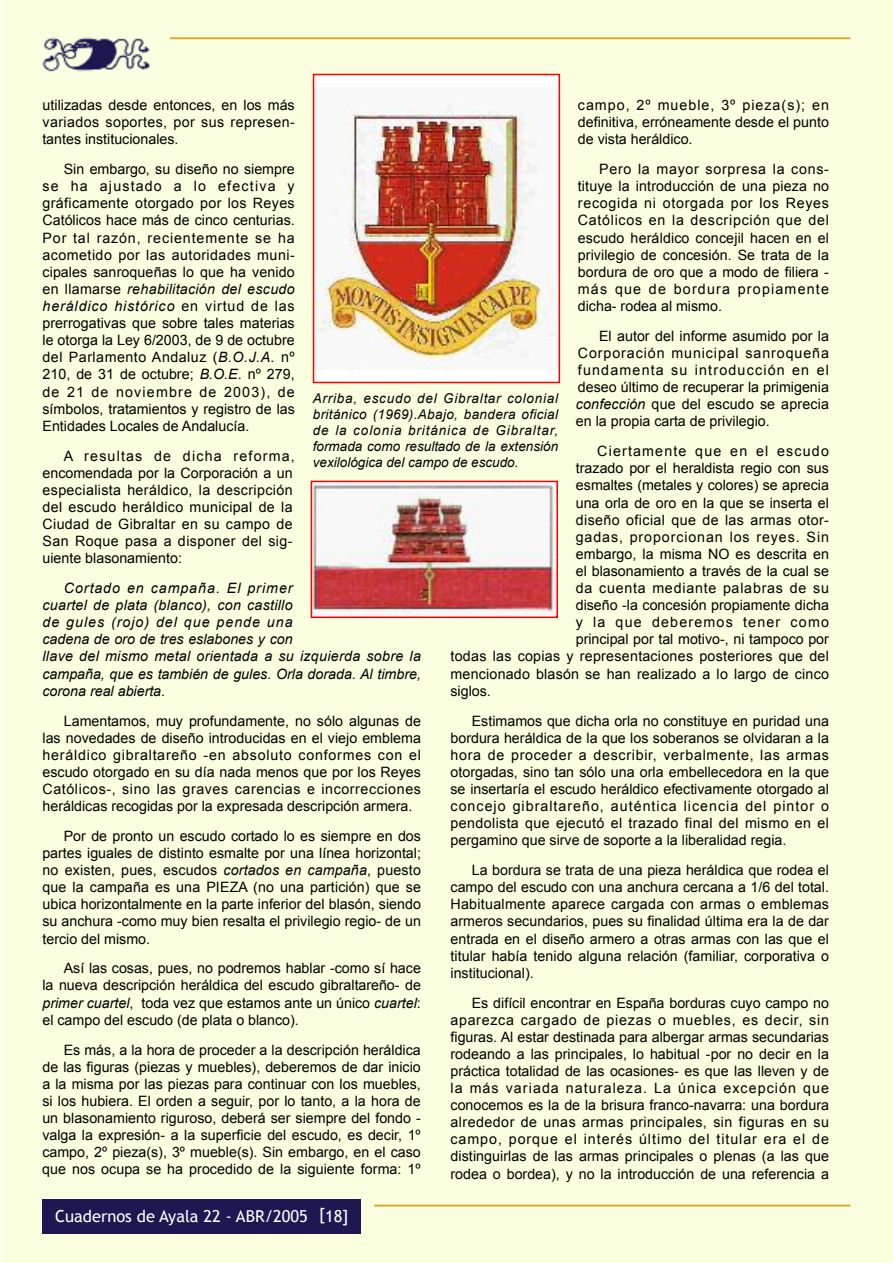
<style>
.page{position:relative;width:893px;height:1263px;background:#fff}
.page>*{position:absolute;margin:0;border:0;box-sizing:border-box;transform-origin:0 0}
.t1{font:16.5px "Trebuchet MS";color:#fff}
.t2{font:14.25px/17.1px "Arial";color:#000;text-align:justify}
.t3{font:italic 14.25px/17.1px "Arial";letter-spacing:.02em;color:#000}
.t4{font:14.25px/17.1px "Arial";letter-spacing:.025em;color:#000}
.t5{font:14.25px "Arial";letter-spacing:.085em;color:#000}
.t6{font:14.25px "Arial";letter-spacing:.02em;color:#000}
.t7{font:14.25px "Arial";letter-spacing:.03em;color:#000}
.t8{font:14.25px "Arial";letter-spacing:.065em;color:#000}
.t9{font:14.25px "Arial";letter-spacing:.055em;color:#000}
.t10{font:italic 13.5px/16.2px "Arial";color:#000;text-align:justify}
.s1{font-style:italic}
.s2{font-style:normal}
</style>
<div class="page">
<div style="left:2px;top:0;width:891px;height:1262px;background:#faffe0"></div>
<div style="left:43px;top:1199px;width:318px;height:34px;background:#1d1851"></div>
<hr style="left:374px;top:1204px;width:476px;height:2px;background:#d8a925">
<hr style="left:170px;top:37px;width:680px;height:2px;background:#d8a925">
<img style="left:42px;top:37px;width:108px;height:35px">
<div style="left:314px;top:75px;width:245px;height:307px;background:#fff"></div>
<img style="left:316px;top:106px;width:239px;height:263px">
<div style="left:313px;top:74px;width:247px;height:309px;border:2px solid #f00"></div>
<img style="left:314px;top:484px;width:241px;height:131px">
<div style="left:311px;top:481px;width:247px;height:137px;border:2px solid #f00"></div>
<p class="t2" style="left:578px;top:97px;width:253px">campo, 2º mueble, 3º pieza(s); en definitiva, erróneamente desde el punto de vista heráldico.</p>
<p class="t2" style="left:578px;top:161px;width:253px;text-indent:21px">Pero la mayor sorpresa la cons&shy;tituye la introducción de una pieza no recogida ni otorgada por los Reyes Católicos en la descripción que del escudo heráldico concejil hacen en el privilegio de concesión. Se trata de la bordura de oro que a modo de filiera - más que de bordura propiamente dicha- rodea al mismo.</p>
<p class="t2" style="left:576px;top:327px;width:255px;text-indent:23px">El autor del informe asumido por la Corporación municipal sanroqueña fundamenta su introducción en el deseo último de recuperar la primigenia <span class="s1">confección</span> que del escudo se aprecia en la propia carta de privilegio.</p>
<p class="t5" style="left:597px;top:443px;width:233px">Ciertamente que en el escudo</p>
<p class="t2" style="left:576px;top:460px;width:255px">trazado por el heraldista regio con sus</p>
<p class="t2" style="left:576px;top:477px;width:255px">esmaltes (metales y colores) se aprecia</p>
<p class="t2" style="left:576px;top:494px;width:255px">una orla de oro en la que se inserta el</p>
<p class="t7" style="left:576px;top:512px;width:255px">diseño oficial que de las armas otor-</p>
<p class="t8" style="left:576px;top:529px;width:255px">gadas, proporcionan los reyes. Sin</p>
<p class="t2" style="left:576px;top:545px;width:255px">embargo, la misma NO es descrita en</p>
<p class="t2" style="left:576px;top:562px;width:255px">el blasonamiento a través de la cual se</p>
<p class="t9" style="left:576px;top:580px;width:255px">da cuenta mediante palabras de su</p>
<p class="t2" style="left:576px;top:597px;width:255px">diseño -la concesión propiamente dicha</p>
<p class="t5" style="left:576px;top:614px;width:255px">y la que deberemos tener como</p>
<p class="t2" style="left:576px;top:631px;width:255px">principal por tal motivo-, ni tampoco por</p>
<p class="t6" style="left:450px;top:648px;width:380px">todas las copias y representaciones posteriores que del</p>
<p class="t2" style="left:450px;top:665px;width:380px">mencionado blasón se han realizado a lo largo de cinco</p>
<p class="t2" style="left:450px;top:682px;width:42px">siglos.</p>
<p class="t2" style="left:450px;top:712px;width:380px;text-indent:21px">Estimamos que dicha orla no constituye en puridad una bordura heráldica de la que los soberanos se olvidaran a la hora de proceder a describir, verbalmente, las armas otorgadas, sino tan sólo una orla embellecedora en la que se insertaría el escudo heráldico efectivamente otorgado al concejo gibraltareño, auténtica licencia del pintor o pendolista que ejecutó el trazado final del mismo en el pergamino que sirve de soporte a la liberalidad regia.</p>
<p class="t2" style="left:450px;top:861px;width:380px;text-indent:21px">La bordura se trata de una pieza heráldica que rodea el campo del escudo con una anchura cercana a 1/6 del total.<br>Habitualmente aparece cargada con armas o emblemas armeros secundarios, pues su finalidad última era la de dar entrada en el diseño armero a otras armas con las que el titular había tenido alguna relación (familiar, corporativa o institucional).</p>
<p class="t2" style="left:451px;top:994px;width:380px;text-indent:21px">Es difícil encontrar en España borduras cuyo campo no aparezca cargado de piezas o muebles, es decir, sin figuras. Al estar destinada para albergar armas secundarias rodeando a las principales, lo habitual -por no decir en la práctica totalidad de las ocasiones- es que las lleven y de la más variada naturaleza. La única excepción que conocemos es la de la brisura franco-navarra: una bordura alrededor de unas armas principales, sin figuras en su campo, porque el interés último del titular era el de distinguirlas de las armas principales o plenas (a las que rodea o bordea), y no la introducción de una referencia a</p>
<p class="t2" style="left:43px;top:97px;width:254px">utilizadas desde entonces, en los más variados soportes, por sus represen&shy;tantes institucionales.</p>
<p class="t2" style="left:43px;top:161px;width:254px;text-indent:21px">Sin embargo, su diseño no siempre se ha ajustado a lo efectiva y gráficamente otorgado por los Reyes Católicos hace más de cinco centurias.<br>Por tal razón, recientemente se ha acometido por las autoridades muni&shy;cipales sanroqueñas lo que ha venido en llamarse <span class="s1">rehabilitación del escudo heráldico histórico</span> en virtud de las prerrogativas que sobre tales materias le otorga la Ley 6/2003, de 9 de octubre del Parlamento Andaluz (<span class="s1">B.O.J.A.</span> nº 210, de 31 de octubre; <span class="s1">B.O.E</span>. nº 279, de 21 de noviembre de 2003), de símbolos, tratamientos y registro de las Entidades Locales de Andalucía.</p>
<p class="t4" style="left:43px;top:447px;width:254px;text-indent:21px">A resultas de dicha reforma, encomendada por la Corporación a un especialista heráldico, la descripción del escudo heráldico municipal de la Ciudad de Gibraltar en su campo de San Roque pasa a disponer del sig&shy;uiente blasonamiento:</p>
<p class="t3" style="left:43px;top:579px;width:380px;text-indent:21px">Cortado en campaña. El primer<br>cuartel de plata (blanco), con castillo<br>de gules (rojo) del que pende una<br>cadena de oro de tres eslabones y con<br>llave del mismo metal orientada a su izquierda sobre la campaña, que es también de gules. Orla dorada. Al timbre, corona real abierta<span class="s2">.</span></p>
<p class="t2" style="left:43px;top:712px;width:380px;text-indent:21px">Lamentamos, muy profundamente, no sólo algunas de las novedades de diseño introducidas en el viejo emblema heráldico gibraltareño -en absoluto conformes con el escudo otorgado en su día nada menos que por los Reyes Católicos-, sino las graves carencias e incorrecciones heráldicas recogidas por la expresada descripción armera.</p>
<p class="t2" style="left:43px;top:827px;width:380px;text-indent:21px">Por de pronto un escudo cortado lo es siempre en dos partes iguales de distinto esmalte por una línea horizontal; no existen, pues, escudos <span class="s1">cortados en campaña</span>, puesto que la campaña es una PIEZA (no una partición) que se ubica horizontalmente en la parte inferior del blasón, siendo su anchura -como muy bien resalta el privilegio regio- de un tercio del mismo.</p>
<p class="t2" style="left:42px;top:960px;width:380px;text-indent:21px">Así las cosas, pues, no podremos hablar -como sí hace la nueva descripción heráldica del escudo gibraltareño- de <span class="s1">primer cuartel</span>, toda vez que estamos ante un único <span class="s1">cuartel</span>: el campo del escudo (de plata o blanco).</p>
<p class="t2" style="left:42px;top:1041px;width:380px;text-indent:21px">Es más, a la hora de proceder a la descripción heráldica de las figuras (piezas y muebles), deberemos de dar inicio a la misma por las piezas para continuar con los muebles, si los hubiera. El orden a seguir, por lo tanto, a la hora de un blasonamiento riguroso, deberá ser siempre del fondo - valga la expresión- a la superficie del escudo, es decir, 1º campo, 2º pieza(s), 3º mueble(s). Sin embargo, en el caso que nos ocupa se ha procedido de la siguiente forma: 1º</p>
<p class="t10" style="left:313px;top:390px;width:247px">Arriba, escudo del Gibraltar colonial británico (1969).Abajo, bandera oficial de la colonia británica de Gibraltar, formada como resultado de la extensión vexilológica del campo de escudo.</p>
<p class="t1" style="left:55px;top:1206px;width:295px">Cuadernos de Ayala 22 - ABR/2005 [18]</p>
</div>
